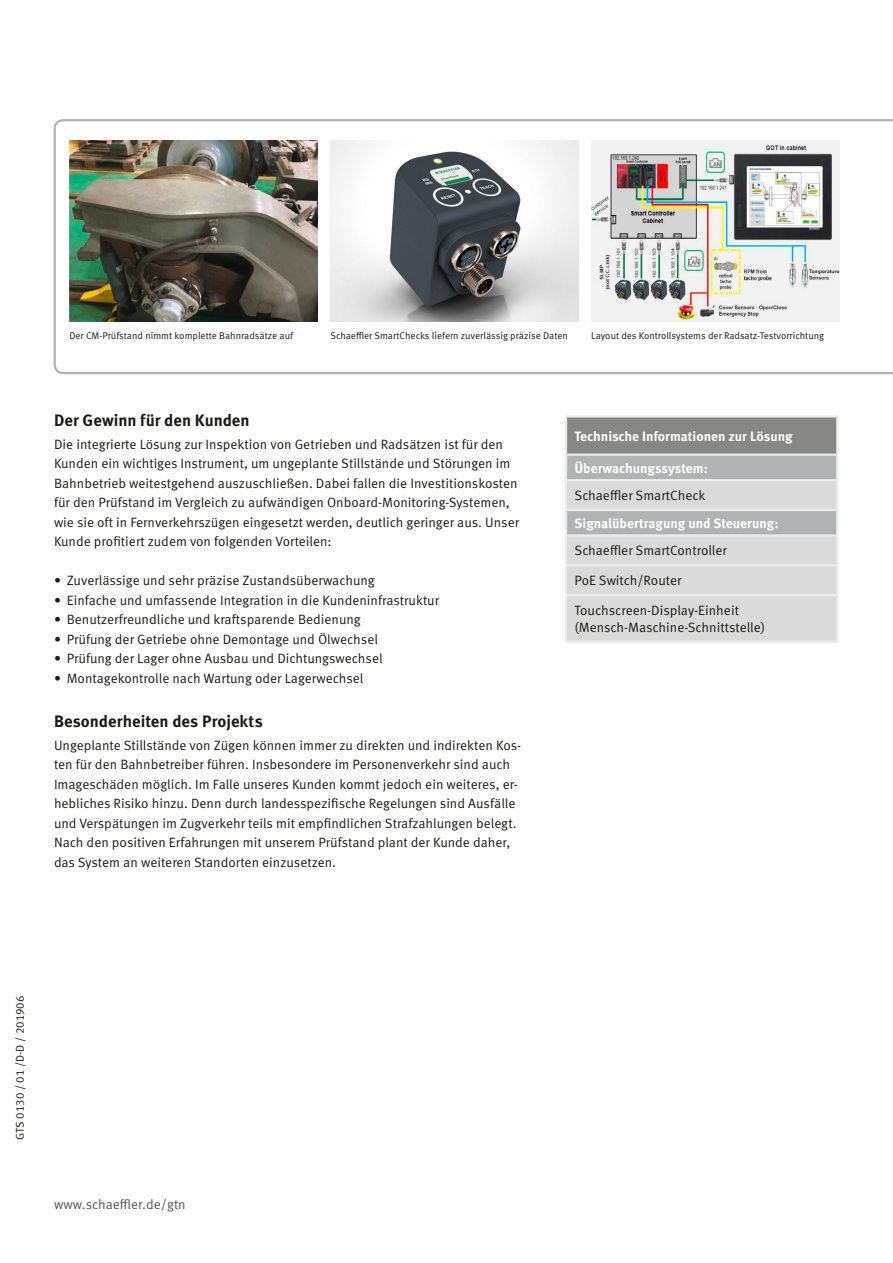
<style>
.page{position:relative;width:893px;height:1263px;background:#fff}
.page>*{position:absolute;margin:0;border:0;box-sizing:border-box;transform-origin:0 0}
.t1{font:700 16.5px "Schaeffler Meta";color:#1a1a18}
.t2{font:13.5px/19.5px "Schaeffler Meta";color:#1a1a18}
.t3{font:700 13.5px "Schaeffler Meta";color:#fff}
.t4{font:13.5px "Schaeffler Meta";color:#565656}
.t5{font:11.25px "Schaeffler Meta";color:#1a1a18}
.t6{font:9.75px "Schaeffler Meta";color:#1a1a18}
</style>
<div class="page">
<svg style="left:53px;top:119px;width:840px;height:256px"></svg>
<img style="left:69px;top:140px;width:249px;height:181px">
<img style="left:591px;top:140px;width:248px;height:181px">
<div style="left:566px;top:416px;width:271px;height:39px;background:#878786"></div>
<svg style="left:567px;top:456px;width:269px;height:185px;background:#cdcdcd"></svg>
<div style="left:566px;top:565px;width:271px;height:30px;background:#dadada"></div>
<hr style="left:567px;top:454px;width:269px;height:2px;background:#ececed">
<hr style="left:567px;top:479px;width:269px;height:2px;background:#ececed">
<hr style="left:567px;top:509px;width:269px;height:2px;background:#ececed">
<hr style="left:567px;top:534px;width:269px;height:3px;background:#ececed">
<hr style="left:567px;top:564px;width:269px;height:2px;background:#ececed">
<hr style="left:567px;top:594px;width:269px;height:2px;background:#ececed">
<hr style="left:565px;top:641px;width:273px;height:2px;background:#ececed">
<hr style="left:565px;top:415px;width:273px;height:2px;background:#ececed">
<hr style="left:565px;top:417px;width:2px;height:38px;background:#ececed">
<hr style="left:836px;top:417px;width:2px;height:38px;background:#ececed">
<hr style="left:565px;top:455px;width:2px;height:25px;background:#ececed">
<hr style="left:836px;top:455px;width:2px;height:25px;background:#ececed">
<hr style="left:565px;top:480px;width:2px;height:30px;background:#ececed">
<hr style="left:836px;top:480px;width:2px;height:30px;background:#ececed">
<hr style="left:565px;top:510px;width:2px;height:25px;background:#ececed">
<hr style="left:836px;top:510px;width:2px;height:25px;background:#ececed">
<hr style="left:565px;top:535px;width:2px;height:30px;background:#ececed">
<hr style="left:836px;top:535px;width:2px;height:30px;background:#ececed">
<hr style="left:565px;top:565px;width:2px;height:30px;background:#ececed">
<hr style="left:836px;top:565px;width:2px;height:30px;background:#ececed">
<hr style="left:565px;top:595px;width:2px;height:46px;background:#ececed">
<hr style="left:836px;top:595px;width:2px;height:46px;background:#ececed">
<img style="left:331px;top:141px;width:247px;height:180px">
<p class="t6" style="left:69px;top:330px;width:225px">Der CM-Prüfstand nimmt komplette Bahnradsätze auf</p>
<p class="t6" style="left:330px;top:330px;width:239px">Schaeffler SmartChecks liefern zuverlässig präzise Daten</p>
<p class="t6" style="left:591px;top:330px;width:234px">Layout des Kontrollsystems der Radsatz-Testvorrichtung</p>
<p class="t1" style="left:54px;top:410px;width:197px">Der Gewinn für den Kunden</p>
<p class="t2" style="left:54px;top:434px;width:467px">Die integrierte Lösung zur Inspektion von Getrieben und Radsätzen ist für den Kunden ein wichtiges Instrument, um ungeplante Stillstände und Störungen im Bahnbetrieb weitestgehend auszuschließen. Dabei fallen die Investitionskosten für den Prüfstand im Vergleich zu aufwändigen Onboard-Monitoring-Systemen, wie sie oft in Fernverkehrszügen eingesetzt werden, deutlich geringer aus. Unser Kunde profitiert zudem von folgenden Vorteilen:</p>
<p class="t2" style="left:54px;top:571px;width:322px">• Zuverlässige und sehr präzise Zustandsüberwachung</p>
<p class="t2" style="left:54px;top:590px;width:387px">• Einfache und umfassende Integration in die Kundeninfrastruktur</p>
<p class="t2" style="left:54px;top:610px;width:308px">• Benutzerfreundliche und kraftsparende Bedienung</p>
<p class="t2" style="left:54px;top:629px;width:326px">• Prüfung der Getriebe ohne Demontage und Ölwechsel</p>
<p class="t2" style="left:54px;top:649px;width:330px">• Prüfung der Lager ohne Ausbau und Dichtungswechsel</p>
<p class="t2" style="left:54px;top:668px;width:311px">• Montagekontrolle nach Wartung oder Lagerwechsel</p>
<p class="t1" style="left:54px;top:711px;width:210px">Besonderheiten des Projekts</p>
<p class="t2" style="left:54px;top:735px;width:469px">Ungeplante Stillstände von Zügen können immer zu direkten und indirekten Kos&shy;ten für den Bahnbetreiber führen. Insbesondere im Personenverkehr sind auch Imageschäden möglich. Im Falle unseres Kunden kommt jedoch ein weiteres, er&shy;hebliches Risiko hinzu. Denn durch landesspezifische Regelungen sind Ausfälle und Verspätungen im Zugverkehr teils mit empfindlichen Strafzahlungen belegt.<br>Nach den positiven Erfahrungen mit unserem Prüfstand plant der Kunde daher, das System an weiteren Standorten einzusetzen.</p>
<p class="t3" style="left:574px;top:427px;width:220px">Technische Informationen zur Lösung</p>
<p class="t3" style="left:574px;top:459px;width:135px">Überwachungssystem:</p>
<p class="t2" style="left:574px;top:486px;width:133px">Schaeffler SmartCheck</p>
<p class="t3" style="left:574px;top:515px;width:205px">Signalübertragung und Steuerung:</p>
<p class="t2" style="left:574px;top:541px;width:154px">Schaeffler SmartController</p>
<p class="t2" style="left:574px;top:571px;width:109px">PoE Switch/Router</p>
<p class="t2" style="left:574px;top:602px;width:192px;line-height:16.5px">Touchscreen-Display-Einheit (Mensch-Maschine-Schnittstelle)</p>
<p class="t5" style="left:13px;top:1139px;width:145px;rotate:-90deg">GTS 0130 / 01 /D-D / 201906</p>
<p class="t4" style="left:54px;top:1196px;width:133px">www.schaeffler.de/gtn</p>
</div>
